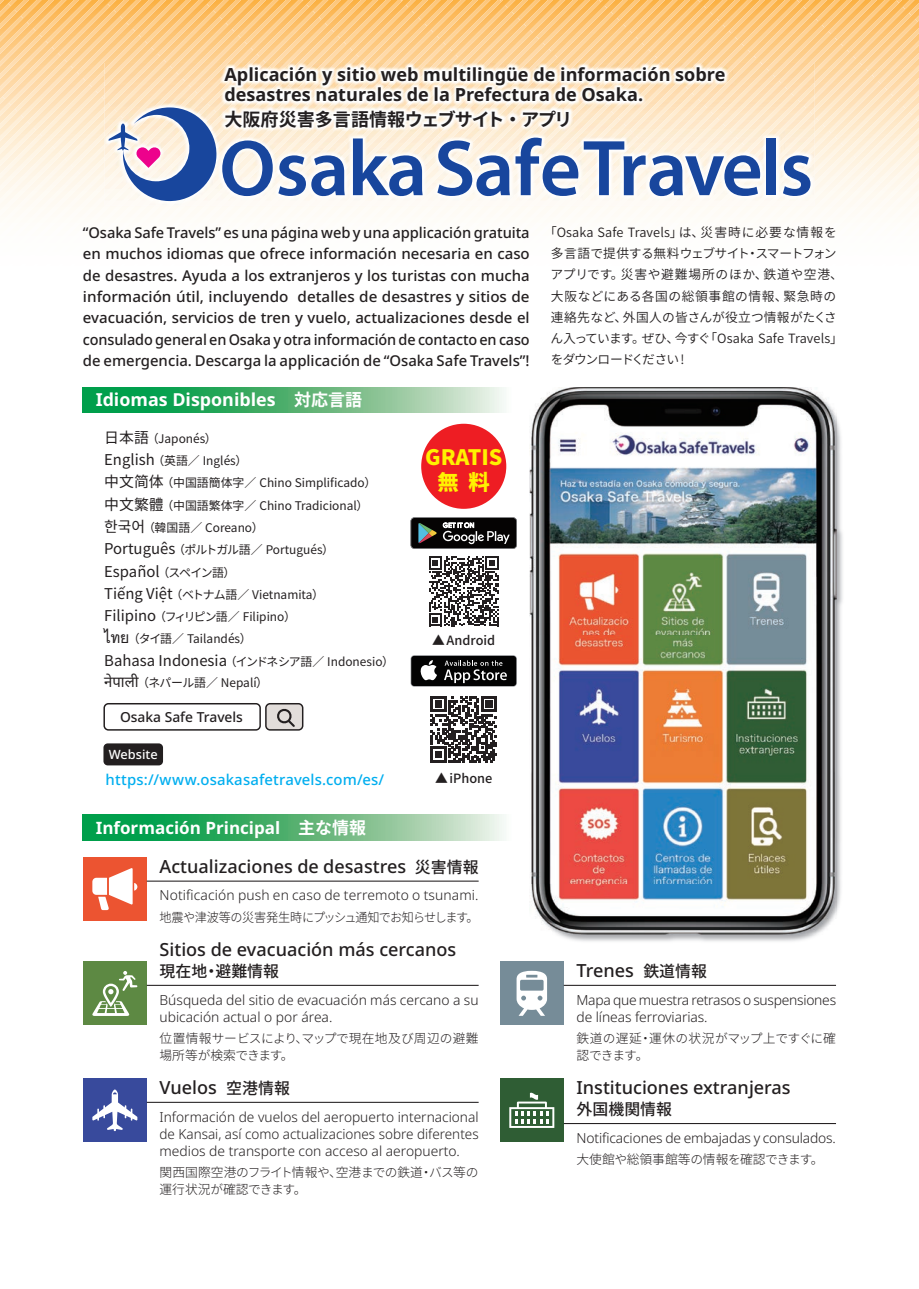
<style>
.page{position:relative;width:919px;height:1289px;background:#fff}
.page>*{position:absolute;margin:0;border:0;box-sizing:border-box;transform-origin:0 0}
.t1{font:900 21.3px/25.5px "Noto Sans CJ Kjp";color:#fff101;text-align:center}
.t2{font:500 18px "Noto Sans";color:#231f20}
.t3{font:700 18px/20.2px "Noto Sans";color:#231f20}
.t4{font:700 18px "Noto Sans CJ Kjp";color:#231f20}
.t5{font:700 17.85px "Noto Sans";color:#fff}
.t6{font:700 16.95px "Noto Sans";color:#fff}
.t7{font:500 15.9px "Noto Sans CJ Kjp";color:#231f20}
.t8{font:500 14.85px/21.3px "Noto Sans";color:#231f20;text-align:justify}
.t9{font:500 14.85px "Noto Sans";letter-spacing:.01em;color:#00aeef}
.t10{font:14.85px "Noto Sans CJ Kjp";color:#231f20}
.t11{font:300 13.8px/17px "Noto Sans";color:#231f20}
.t12{font:300 13.8px/17px "Noto Sans";letter-spacing:-.02em;color:#231f20}
.t13{font:500 13.8px "Noto Sans";color:#231f20}
.t14{font:600 12.75px/21.3px "Noto Sans CJ Kjp";letter-spacing:.01em;color:#231f20}
.t15{font:300 12.75px/17px "Noto Sans CJ Kjp";letter-spacing:-.015em;color:#231f20}
.t16{font:300 12.75px "Noto Sans CJ Kjp";letter-spacing:-.04em;color:#231f20;scale:.95 1}
.t17{font:300 12.75px/17px "Noto Sans CJ Kjp";letter-spacing:.01em;color:#231f20}
.t18{font:500 12.75px "Noto Sans CJ Kjp";color:#231f20}
.t19{font:500 12.75px "Noto Sans";color:#fff}
.t20{font:11.85px/22.4px "Noto Sans CJ Kjp";color:#231f20}
.s1{font-family:"Noto Sans CJ Kjp";font-size:16.95px}
.s2{font-size:14.85px}
.s3{font-size:11.85px}
.s4{font-family:"Thongterm";font-size:14.85px}
.s5{font-family:"Noto Sans Devanagari";font-size:14.85px}
.s6{font-family:"Noto Sans CJ Kjp"}
.s7{font-family:"Noto Sans CJ Kjp";font-size:15.9px}
</style>
<div class="page">
<div style="left:103px;top:703px;width:158px;height:27px;border:1px solid #231f20;border-radius:4px"></div>
<div style="left:266px;top:703px;width:37px;height:27px;background:#e2ddda;border-radius:4px"></div>
<div style="left:265px;top:703px;width:38px;height:27px;border:1px solid #231f20;border-radius:4px"></div>
<svg style="left:274px;top:708px;width:23px;height:21px"></svg>
<svg style="left:430px;top:696px;width:67px;height:66px"></svg>
<svg style="left:410px;top:655px;width:107px;height:31px"></svg>
<div style="left:411px;top:656px;width:105px;height:30px;background:#030303;border-radius:3px"></div>
<svg style="left:420px;top:660px;width:17px;height:20px"></svg>
<svg style="left:444px;top:660px;width:63px;height:23px"></svg>
<svg style="left:429px;top:556px;width:69px;height:70px"></svg>
<svg style="left:410px;top:517px;width:107px;height:32px;background:#333"></svg>
<svg style="left:0;top:0;width:918px;height:210px"></svg>
<img style="left:836px;top:416px;width:5px;height:21px">
<img style="left:792px;top:437px;width:51px;height:504px">
<img style="left:529px;top:387px;width:307px;height:547px">
<div style="left:421px;top:424px;width:85px;height:85px;background:#ee1d23;border-radius:50%"></div>
<svg style="left:83px;top:387px;width:421px;height:25px;background:#5cb87e"></svg>
<svg style="left:83px;top:814px;width:421px;height:26px;background:#5cb87e"></svg>
<div style="left:83px;top:857px;width:64px;height:64px;background:#ec5431"></div>
<svg style="left:92px;top:868px;width:45px;height:42px"></svg>
<hr style="left:147px;top:880px;width:331px;height:1px;background:#231f20">
<div style="left:83px;top:961px;width:64px;height:64px;background:#5d8943"></div>
<svg style="left:92px;top:971px;width:45px;height:44px"></svg>
<hr style="left:147px;top:984px;width:331px;height:1px;background:#231f20">
<div style="left:500px;top:961px;width:63px;height:64px;background:#768c98"></div>
<svg style="left:516px;top:970px;width:31px;height:45px"></svg>
<hr style="left:563px;top:984px;width:273px;height:1px;background:#231f20">
<div style="left:500px;top:1078px;width:63px;height:64px;background:#2f5d34"></div>
<svg style="left:509px;top:1092px;width:45px;height:35px"></svg>
<hr style="left:563px;top:1122px;width:273px;height:2px;background:#231f20">
<div style="left:83px;top:1078px;width:64px;height:64px;background:#384a9c"></div>
<svg style="left:92px;top:1089px;width:45px;height:42px"></svg>
<hr style="left:147px;top:1101px;width:331px;height:1px;background:#231f20">
<div style="left:103px;top:743px;width:60px;height:22px;background:#231f20;border-radius:4px"></div>
<p class="t3" style="left:224px;top:65px;width:502px">Aplicación y sitio web multilingüe de información sobre desastres naturales de la Prefectura de Osaka.</p>
<p class="t4" style="left:224px;top:109px;width:349px">大阪府災害多言語情報ウェブサイト・アプリ</p>
<p class="t8" style="left:83px;top:222px;width:448px">“Osaka Safe Travels” es una página web y una applicación gratuita en muchos idiomas que ofrece información necesaria en caso de desastres. Ayuda a los extranjeros y los turistas con mucha información útil, incluyendo detalles de desastres y sitios de evacuación, servicios de tren y vuelo, actualizaciones desde el consulado general en Osaka y otra información de contacto en caso de emergencia. Descarga la applicación de “Osaka Safe Travels”!</p>
<p class="t5" style="left:96px;top:387px;width:268px">Idiomas Disponibles <span class="s1">対応言語</span></p>
<p class="t20" style="left:104px;top:427px;width:273px"><span class="s2">日本語</span> （Japonés）<br><span class="s2">English</span> （英語／ Inglés）<br><span class="s2">中文简体</span> （中国語簡体字／ Chino Simplificado）<span class="s2">中文繁體</span> （中国語繁体字／ Chino Tradicional）<span class="s2">한국어</span> （韓国語／ Coreano）<br><span class="s2">Português</span> （ポルトガル語／ Portugués）</p>
<p class="t10" style="left:104px;top:563px;width:133px">Español <span class="s3">（スペイン語）</span></p>
<p class="t20" style="left:104px;top:584px;width:291px"><span class="s2">Tiếng Việt</span> （ベトナム語／ Vietnamita）<br><span class="s2">Filipino</span> （フィリピン語／ Filipino）<br><span class="s4">ไทย</span>（タイ語／ Tailandés）<br><span class="s2">Bahasa Indonesia</span> （インドネシア語／ Indonesio）</p>
<p class="t20" style="left:104px;top:672px;width:165px"><span class="s5">नेपाली</span> （ネパール語／ Nepalí）</p>
<p class="t13" style="left:120px;top:707px;width:124px">Osaka Safe Travels</p>
<p class="t19" style="left:109px;top:745px;width:50px">Website</p>
<p class="t9" style="left:106px;top:768px;width:280px">https://www.osakasafetravels.com/es/</p>
<h1 class="t1" style="left:425px;top:444px;width:79px">GRATIS無 料</h1>
<p class="t18" style="left:432px;top:633px;width:64px">▲ Android</p>
<p class="t18" style="left:435px;top:771px;width:59px">▲iPhone</p>
<p class="t6" style="left:96px;top:815px;width:272px">Información Principal <span class="s6">主な情報</span></p>
<p class="t2" style="left:159px;top:853px;width:320px">Actualizaciones de desastres <span class="s7">災害情報</span></p>
<p class="t11" style="left:159px;top:887px;width:320px">Notificación push en caso de terremoto o tsunami.</p>
<p class="t16" style="left:159px;top:909px;width:337px">地震や津波等の災害発生時にプッシュ通知でお知らせします。</p>
<p class="t2" style="left:159px;top:936px;width:298px">Sitios de evacuación más cercanos</p>
<p class="t7" style="left:159px;top:962px;width:121px">現在地・避難情報</p>
<p class="t11" style="left:159px;top:991px;width:320px">Búsqueda del sitio de evacuación más cercano a su ubicación actual o por área.</p>
<p class="t15" style="left:159px;top:1029px;width:320px">位置情報サービスにより、マップで現在地及び周辺の避難場所等が検索できます。</p>
<p class="t2" style="left:159px;top:1074px;width:132px">Vuelos <span class="s7">空港情報</span></p>
<p class="t11" style="left:159px;top:1108px;width:320px;text-align:justify">Información de vuelos del aeropuerto internacional de Kansai, así como actualizaciones sobre diferentes medios de transporte con acceso al aeropuerto.</p>
<p class="t15" style="left:159px;top:1163px;width:320px">関西国際空港のフライト情報や、空港までの鉄道・バス等の運行状況が確認できます。</p>
<p class="t14" style="left:550px;top:222px;width:294px;text-indent:-6px">「Osaka Safe Travels」は、災害時に必要な情報を多言語で提供する無料ウェブサイト・スマートフォンアプリです。災害や避難場所のほか、鉄道や空港、大阪などにある各国の総領事館の情報、緊急時の連絡先など、外国人の皆さんが役立つ情報がたくさん入っています。ぜひ、今すぐ「Osaka Safe Travels」をダウンロードください !</p>
<p class="t2" style="left:576px;top:957px;width:132px">Trenes <span class="s7">鉄道情報</span></p>
<p class="t12" style="left:576px;top:991px;width:261px">Mapa que muestra retrasos o suspensiones de líneas ferroviarias.</p>
<p class="t17" style="left:576px;top:1029px;width:261px">鉄道の遅延・運休の状況がマップ上ですぐに確認できます。</p>
<p class="t2" style="left:576px;top:1074px;width:216px">Instituciones extranjeras</p>
<p class="t7" style="left:576px;top:1100px;width:97px">外国機関情報</p>
<p class="t11" style="left:576px;top:1129px;width:261px">Notificaciones de embajadas y consulados.</p>
<p class="t15" style="left:576px;top:1151px;width:248px">大使館や総領事館等の情報を確認できます。</p>
</div>
